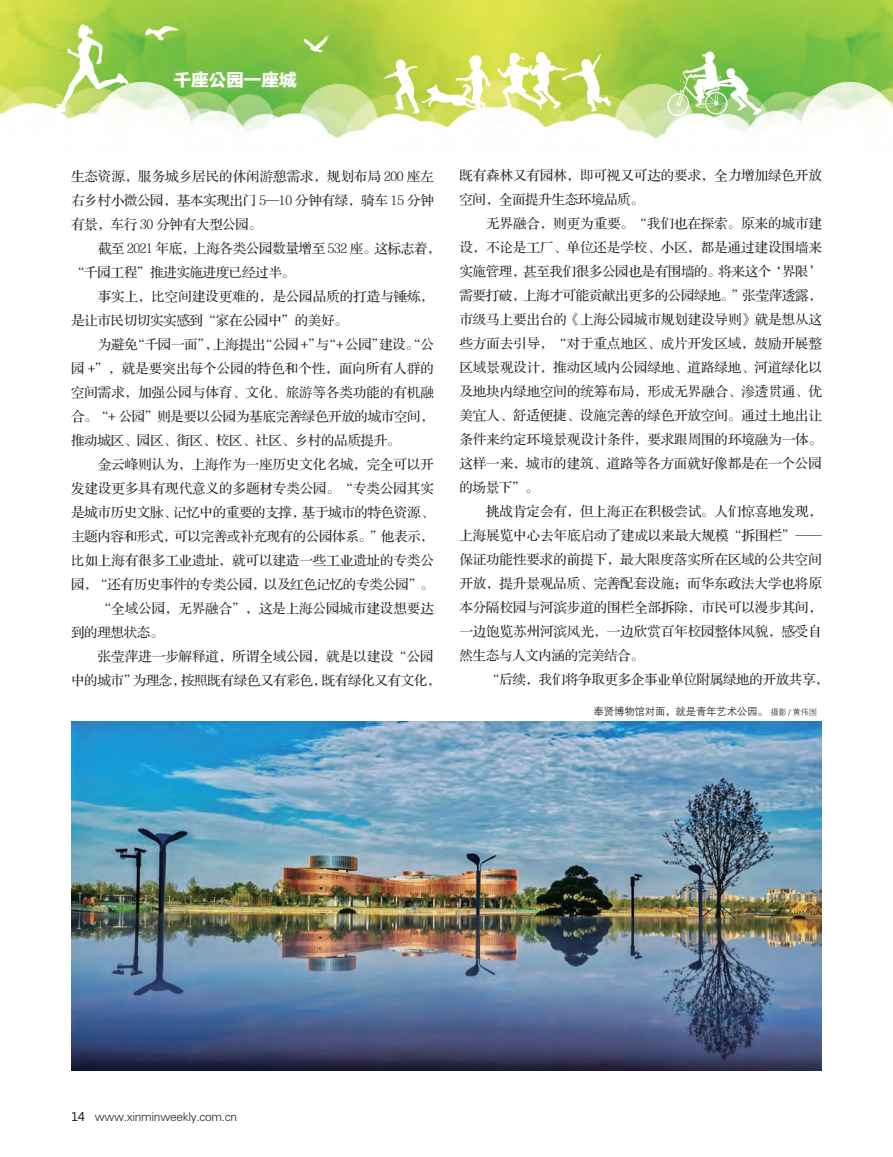
<style>
.page{position:relative;width:893px;height:1157px;background:#fff}
.page>*{position:absolute;margin:0;border:0;box-sizing:border-box;transform-origin:0 0}
.t1{font:18px "FZYDCHK GBK1 0";letter-spacing:-.025em;color:#fff}
.t2{font:13.5px "FZS3 K GBK1 0";letter-spacing:-.005em;color:#231f20}
.t3{font:13.5px "FZS3 K GBK1 0";letter-spacing:-.025em;color:#231f20}
.t4{font:12px "FZXH1 JW GB1 0";letter-spacing:-.025em;color:#231f20}
.t5{font:10.5px "FZZDXJW GB1 0";letter-spacing:-.025em;color:#231f20}
.s1{font-family:"FZXH1 JW GB1 0";font-size:8.25px}
.s2{font-family:"Microsoft Ya Hei"}
</style>
<div class="page">
<img style="left:0;top:0;width:893px;height:139px">
<svg style="left:52px;top:24px;width:77px;height:89px"></svg>
<svg style="left:497px;top:52px;width:114px;height:59px"></svg>
<svg style="left:384px;top:55px;width:107px;height:60px"></svg>
<svg style="left:667px;top:51px;width:95px;height:67px"></svg>
<svg style="left:145px;top:26px;width:34px;height:14px"></svg>
<svg style="left:304px;top:35px;width:26px;height:17px"></svg>
<div style="left:167px;top:65px;width:137px;height:30px;background:#92ca5f;opacity:.75"></div>
<img style="left:71px;top:721px;width:751px;height:349px">
<h1 class="t1" style="left:173px;top:70px;width:125px">千座公园一座城</h1>
<p class="t2" style="left:71px;top:169px;width:364px">生态资源，服务城乡居民的休闲游憩需求，规划布局 200 座左</p>
<p class="t2" style="left:71px;top:193px;width:364px">右乡村小微公园，基本实现出门 5—10 分钟有绿，骑车 15 分钟</p>
<p class="t3" style="left:71px;top:217px;width:193px">有景，车行 30 分钟有大型公园。</p>
<p class="t3" style="left:98px;top:241px;width:344px">截至 2021 年底，上海各类公园数量增至 532 座。这标志着，</p>
<p class="t3" style="left:71px;top:265px;width:226px">“千园工程”推进实施进度已经过半。</p>
<p class="t2" style="left:98px;top:289px;width:337px">事实上，比空间建设更难的，是公园品质的打造与锤炼，</p>
<p class="t3" style="left:71px;top:313px;width:278px">是让市民切切实实感到“家在公园中”的美好。</p>
<p class="t3" style="left:98px;top:337px;width:338px">为避免“千园一面”，上海提出“公园+”与“+公园”建设。“公</p>
<p class="t2" style="left:71px;top:361px;width:364px">园 +”，就是要突出每个公园的特色和个性，面向所有人群的</p>
<p class="t2" style="left:71px;top:385px;width:364px">空间需求，加强公园与体育、文化、旅游等各类功能的有机融</p>
<p class="t3" style="left:71px;top:409px;width:364px">合。“+ 公园”则是要以公园为基底完善绿色开放的城市空间，</p>
<p class="t3" style="left:71px;top:433px;width:331px">推动城区、园区、街区、校区、社区、乡村的品质提升。</p>
<p class="t2" style="left:98px;top:457px;width:337px">金云峰则认为，上海作为一座历史文化名城，完全可以开</p>
<p class="t2" style="left:71px;top:481px;width:364px">发建设更多具有现代意义的多题材专类公园。“专类公园其实</p>
<p class="t3" style="left:71px;top:505px;width:364px">是城市历史文脉、记忆中的重要的支撑，基于城市的特色资源、</p>
<p class="t3" style="left:71px;top:529px;width:364px">主题内容和形式，可以完善或补充现有的公园体系。”他表示，</p>
<p class="t2" style="left:71px;top:553px;width:364px">比如上海有很多工业遗址，就可以建造一些工业遗址的专类公</p>
<p class="t3" style="left:71px;top:577px;width:364px">园，“还有历史事件的专类公园，以及红色记忆的专类公园”。</p>
<p class="t2" style="left:98px;top:601px;width:338px">“全域公园，无界融合”，这是上海公园城市建设想要达</p>
<p class="t2" style="left:71px;top:625px;width:94px">到的理想状态。</p>
<p class="t2" style="left:98px;top:649px;width:337px">张莹萍进一步解释道，所谓全域公园，就是以建设“公园</p>
<p class="t3" style="left:71px;top:673px;width:371px">中的城市”为理念，按照既有绿色又有彩色，既有绿化又有文化，</p>
<p class="t2" style="left:459px;top:168px;width:364px">既有森林又有园林，即可视又可达的要求，全力增加绿色开放</p>
<p class="t3" style="left:459px;top:192px;width:186px">空间，全面提升生态环境品质。</p>
<p class="t2" style="left:486px;top:216px;width:337px">无界融合，则更为重要。“我们也在探索。原来的城市建</p>
<p class="t2" style="left:459px;top:240px;width:364px">设，不论是工厂、单位还是学校、小区，都是通过建设围墙来</p>
<p class="t3" style="left:459px;top:264px;width:364px">实施管理，甚至我们很多公园也是有围墙的。将来这个‘界限’</p>
<p class="t3" style="left:459px;top:288px;width:364px">需要打破，上海才可能贡献出更多的公园绿地。”张莹萍透露，</p>
<p class="t2" style="left:459px;top:312px;width:364px">市级马上要出台的《上海公园城市规划建设导则》就是想从这</p>
<p class="t2" style="left:459px;top:336px;width:364px">些方面去引导，“对于重点地区、成片开发区域，鼓励开展整</p>
<p class="t2" style="left:459px;top:360px;width:364px">区域景观设计，推动区域内公园绿地、道路绿地、河道绿化以</p>
<p class="t2" style="left:459px;top:384px;width:364px">及地块内绿地空间的统筹布局，形成无界融合、渗透贯通、优</p>
<p class="t2" style="left:459px;top:408px;width:364px">美宜人、舒适便捷、设施完善的绿色开放空间。通过土地出让</p>
<p class="t2" style="left:459px;top:432px;width:364px">条件来约定环境景观设计条件，要求跟周围的环境融为一体。</p>
<p class="t2" style="left:459px;top:456px;width:364px">这样一来，城市的建筑、道路等各方面就好像都是在一个公园</p>
<p class="t2" style="left:459px;top:480px;width:81px">的场景下”。</p>
<p class="t2" style="left:486px;top:504px;width:337px">挑战肯定会有，但上海正在积极尝试。人们惊喜地发现，</p>
<p class="t2" style="left:459px;top:528px;width:364px">上海展览中心去年底启动了建成以来最大规模“拆围栏”——</p>
<p class="t2" style="left:459px;top:552px;width:364px">保证功能性要求的前提下，最大限度落实所在区域的公共空间</p>
<p class="t2" style="left:459px;top:576px;width:364px">开放，提升景观品质、完善配套设施；而华东政法大学也将原</p>
<p class="t2" style="left:459px;top:600px;width:364px">本分隔校园与河滨步道的围栏全部拆除，市民可以漫步其间，</p>
<p class="t2" style="left:459px;top:624px;width:364px">一边饱览苏州河滨风光，一边欣赏百年校园整体风貌，感受自</p>
<p class="t3" style="left:459px;top:648px;width:186px">然生态与人文内涵的完美结合。</p>
<p class="t3" style="left:486px;top:672px;width:344px">“后续，我们将争取更多企事业单位附属绿地的开放共享，</p>
<p class="t5" style="left:594px;top:706px;width:225px">奉贤博物馆对面，就是青年艺术公园。 <span class="s1">摄影 / 黄伟国</span></p>
<p class="t4" style="left:71px;top:1109px;width:168px"><span class="s2">14</span> www.xinminweekly.com.cn</p>
</div>
